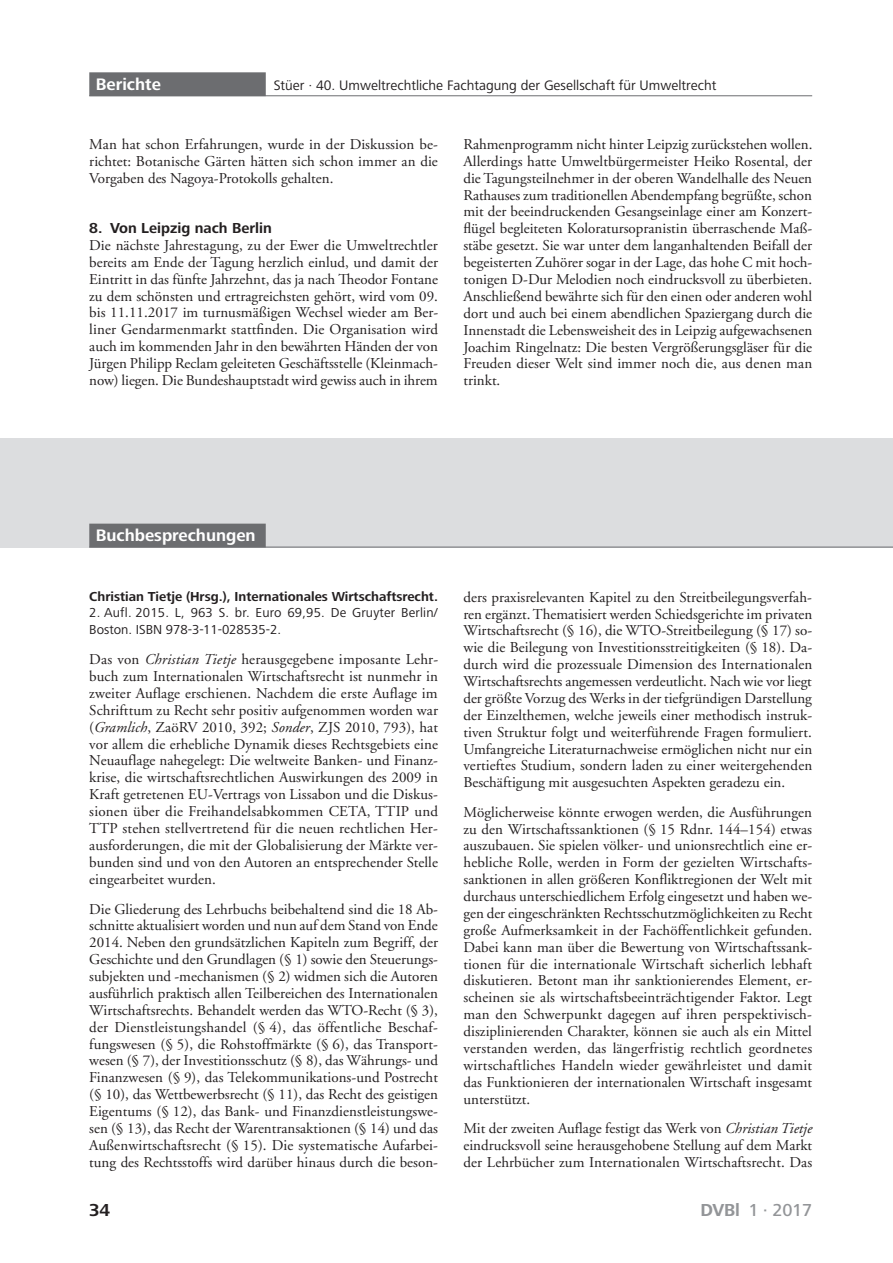
<style>
.page{position:relative;width:893px;height:1263px;background:#fff}
.page>*{position:absolute;margin:0;border:0;box-sizing:border-box;transform-origin:0 0}
.t1{font:500 18px "Frutiger Next LT";color:#939598}
.t2{font:700 18px "Frutiger Next LT";color:#231f20}
.t3{font:700 17.25px "Frutiger Next LT";color:#fff}
.t4{font:15px/16.8px "Adobe Garamond";color:#231f20;text-align:justify}
.t5{font:15px/16.8px "Adobe Garamond Pro";color:#231f20;text-align:justify}
.t6{font:700 15px "Frutiger Next LT";color:#231f20}
.t7{font:14.25px "Frutiger Next LT";color:#231f20}
.t8{font:13.5px/16.5px "Frutiger Next LT";letter-spacing:.015em;color:#231f20}
.t9{font:700 13.5px "Frutiger Next LT";color:#231f20}
.s1{font-style:italic}
.s2{font-weight:700}
</style>
<div class="page">
<div style="left:89px;top:72px;width:177px;height:24px;background:#6c6d70"></div>
<hr style="left:89px;top:95px;width:723px;height:1px;background:#6c6d70">
<div style="left:0;top:438px;width:893px;height:109px;background:#dcdddf"></div>
<div style="left:89px;top:524px;width:177px;height:23px;background:#6c6d70"></div>
<hr style="left:89px;top:547px;width:804px;height:1px;background:#6c6d70">
<p class="t3" style="left:96px;top:74px;width:67px">Berichte</p>
<p class="t7" style="left:274px;top:77px;width:444px">Stüer · 40. Umweltrechtliche Fachtagung der Gesellschaft für Umweltrecht</p>
<p class="t5" style="left:89px;top:136px;width:350px">Man hat schon Erfahrungen, wurde in der Diskussion be&shy;richtet: Botanische Gärten hätten sich schon immer an die Vorgaben des Nagoya-Protokolls gehalten.</p>
<p class="t6" style="left:89px;top:220px;width:184px">8. Von Leipzig nach Berlin</p>
<p class="t5" style="left:89px;top:237px;width:350px">Die nächste Jahrestagung, zu der Ewer die Umweltrechtler bereits am Ende der Tagung herzlich einlud, und damit der Eintritt in das fünfte Jahrzehnt, das ja nach Theodor Fontane zu dem schönsten und ertragreichsten gehört, wird vom 09. bis 11.11.2017 im turnusmäßigen Wechsel wieder am Ber&shy;liner Gendarmenmarkt stattfinden. Die Organisation wird auch im kommenden Jahr in den bewährten Händen der von Jürgen Philipp Reclam geleiteten Geschäftsstelle (Kleinmach&shy;now) liegen. Die Bundeshauptstadt wird gewiss auch in ihrem</p>
<p class="t5" style="left:463px;top:136px;width:350px">Rahmenprogramm nicht hinter Leipzig zurückstehen wollen.<br>Allerdings hatte Umweltbürgermeister Heiko Rosental, der die Tagungsteilnehmer in der oberen Wandelhalle des Neuen Rathauses zum traditionellen Abendempfang begrüßte, schon mit der beeindruckenden Gesangseinlage einer am Konzert&shy;flügel begleiteten Koloratursopranistin überraschende Maß&shy;stäbe gesetzt. Sie war unter dem langanhaltenden Beifall der begeisterten Zuhörer sogar in der Lage, das hohe C mit hoch&shy;tonigen D-Dur Melodien noch eindrucksvoll zu überbieten.<br>Anschließend bewährte sich für den einen oder anderen wohl dort und auch bei einem abendlichen Spaziergang durch die Innenstadt die Lebensweisheit des in Leipzig aufgewachsenen Joachim Ringelnatz: Die besten Vergrößerungsgläser für die Freuden dieser Welt sind immer noch die, aus denen man trinkt.</p>
<p class="t3" style="left:96px;top:526px;width:162px">Buchbesprechungen</p>
<p class="t9" style="left:89px;top:589px;width:350px">Christian Tietje (Hrsg.), Internationales Wirtschaftsrecht.</p>
<p class="t8" style="left:89px;top:604px;width:350px">2. Aufl. 2015. L, 963 S. br. Euro 69,95. De Gruyter Berlin/<br>Boston. ISBN 978-3-11-028535-2.</p>
<p class="t4" style="left:89px;top:651px;width:350px">Das von <span class="s1">Christian Tietje</span> herausgegebene imposante Lehr&shy;buch zum Internationalen Wirtschaftsrecht ist nunmehr in zweiter Auflage erschienen. Nachdem die erste Auflage im Schrifttum zu Recht sehr positiv aufgenommen worden war (<span class="s1">Gramlich</span>, ZaöRV 2010, 392; <span class="s1">Sonder</span>, ZJS 2010, 793), hat vor allem die erhebliche Dynamik dieses Rechtsgebiets eine Neuauflage nahegelegt: Die weltweite Banken- und Finanz&shy;krise, die wirtschaftsrechtlichen Auswirkungen des 2009 in Kraft getretenen EU-Vertrags von Lissabon und die Diskus&shy;sionen über die Freihandelsabkommen CETA, TTIP und TTP stehen stellvertretend für die neuen rechtlichen Her&shy;ausforderungen, die mit der Globalisierung der Märkte ver&shy;bunden sind und von den Autoren an entsprechender Stelle eingearbeitet wurden.</p>
<p class="t4" style="left:89px;top:901px;width:350px">Die Gliederung des Lehrbuchs beibehaltend sind die 18 Ab&shy;schnitte aktualisiert worden und nun auf dem Stand von Ende 2014. Neben den grundsätzlichen Kapiteln zum Begriff, der Geschichte und den Grundlagen (§ 1) sowie den Steuerungs&shy;subjekten und -mechanismen (§ 2) widmen sich die Autoren ausführlich praktisch allen Teilbereichen des Internationalen Wirtschaftsrechts. Behandelt werden das WTO-Recht (§ 3), der Dienstleistungshandel (§ 4), das öffentliche Beschaf&shy;fungswesen (§ 5), die Rohstoffmärkte (§ 6), das Transport&shy;wesen (§ 7), der Investitionsschutz (§ 8), das Währungs- und Finanzwesen (§ 9), das Telekommunikations-und Postrecht (§ 10), das Wettbewerbsrecht (§ 11), das Recht des geistigen Eigentums (§ 12), das Bank- und Finanzdienstleistungswe&shy;sen (§ 13), das Recht der Warentransaktionen (§ 14) und das Außenwirtschaftsrecht (§ 15). Die systematische Aufarbei&shy;tung des Rechtsstoffs wird darüber hinaus durch die beson-</p>
<p class="t4" style="left:463px;top:589px;width:350px">ders praxisrelevanten Kapitel zu den Streitbeilegungsverfah&shy;ren ergänzt. Thematisiert werden Schiedsgerichte im privaten Wirtschaftsrecht (§ 16), die WTO-Streitbeilegung (§ 17) so&shy;wie die Beilegung von Investitionsstreitigkeiten (§ 18). Da&shy;durch wird die prozessuale Dimension des Internationalen Wirtschaftsrechts angemessen verdeutlicht. Nach wie vor liegt der größte Vorzug des Werks in der tiefgründigen Darstellung der Einzelthemen, welche jeweils einer methodisch instruk&shy;tiven Struktur folgt und weiterführende Fragen formuliert.<br>Umfangreiche Literaturnachweise ermöglichen nicht nur ein vertieftes Studium, sondern laden zu einer weitergehenden Beschäftigung mit ausgesuchten Aspekten geradezu ein.</p>
<p class="t4" style="left:463px;top:804px;width:350px">Möglicherweise könnte erwogen werden, die Ausführungen zu den Wirtschaftssanktionen (§ 15 Rdnr. 144–154) etwas auszubauen. Sie spielen völker- und unionsrechtlich eine er&shy;hebliche Rolle, werden in Form der gezielten Wirtschafts&shy;sanktionen in allen größeren Konfliktregionen der Welt mit durchaus unterschiedlichem Erfolg eingesetzt und haben we&shy;gen der eingeschränkten Rechtsschutzmöglichkeiten zu Recht große Aufmerksamkeit in der Fachöffentlichkeit gefunden.<br>Dabei kann man über die Bewertung von Wirtschaftssank&shy;tionen für die internationale Wirtschaft sicherlich lebhaft diskutieren. Betont man ihr sanktionierendes Element, er&shy;scheinen sie als wirtschaftsbeeinträchtigender Faktor. Legt man den Schwerpunkt dagegen auf ihren perspektivisch&shy;disziplinierenden Charakter, können sie auch als ein Mittel verstanden werden, das längerfristig rechtlich geordnetes wirtschaftliches Handeln wieder gewährleistet und damit das Funktionieren der internationalen Wirtschaft insgesamt unterstützt.</p>
<p class="t4" style="left:463px;top:1120px;width:350px">Mit der zweiten Auflage festigt das Werk von <span class="s1">Christian Tietje </span>eindrucksvoll seine herausgehobene Stellung auf dem Markt der Lehrbücher zum Internationalen Wirtschaftsrecht. Das</p>
<p class="t2" style="left:89px;top:1200px;width:22px">34</p>
<p class="t1" style="left:700px;top:1200px;width:113px"><span class="s2">DVBl</span> 1 · 2017</p>
</div>
